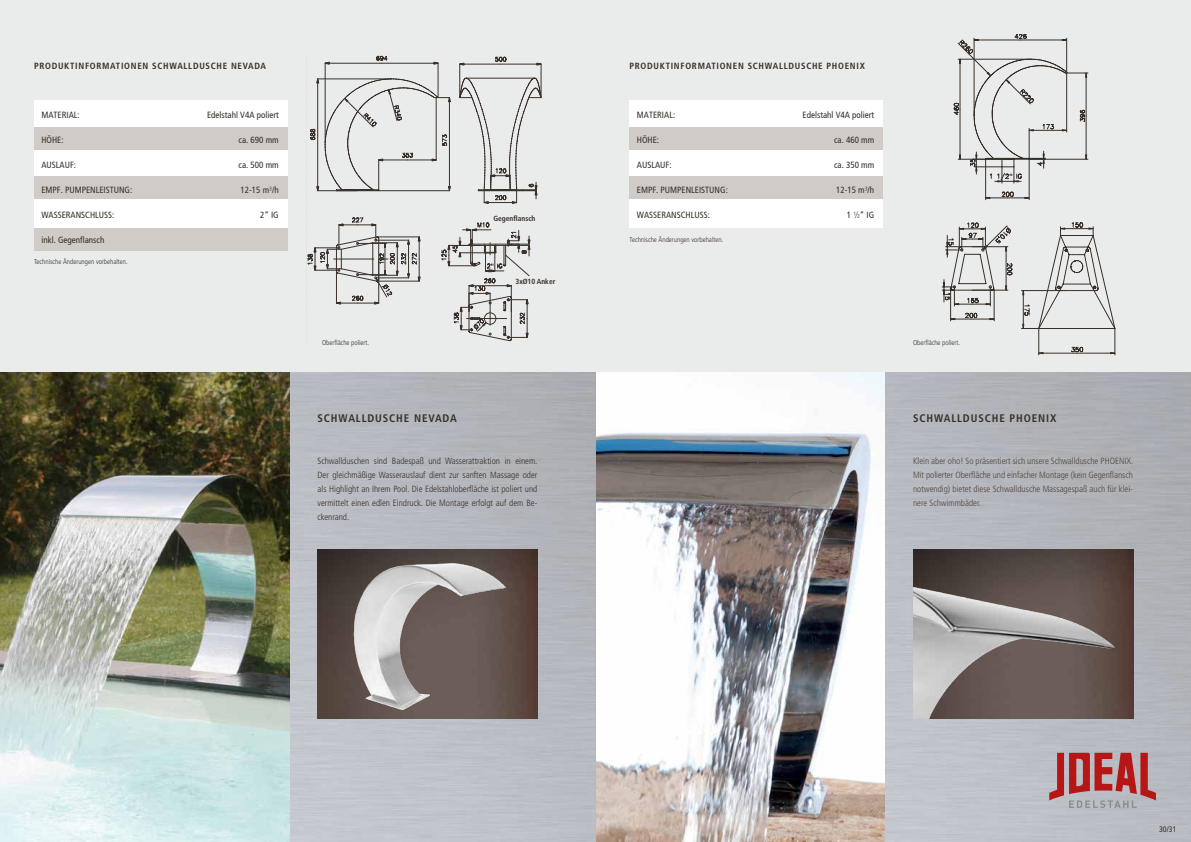
<style>
.page{position:relative;width:1191px;height:842px;background:#fff}
.page>*{position:absolute;margin:0;border:0;box-sizing:border-box;transform-origin:0 0}
.t1{font:700 condensed 11px "Frutiger";letter-spacing:.08em;color:#363028}
.t2{font:300 condensed 9px/14px "Frutiger";color:#363028;text-align:justify}
.t3{font:condensed 9px "Frutiger";color:#363028}
.t4{font:300 condensed 9px/14px "Frutiger";color:#50453d;text-align:justify}
.t5{font:700 condensed 9px "Frutiger";letter-spacing:.08em;color:#363028}
.t6{font:condensed 8px "Frutiger";color:#363028}
.t7{font:700 condensed 7.4px "Frutiger";color:#362e27}
.t8{font:300 condensed 7px "Frutiger";color:#363028}
.s1{font-weight:300}
</style>
<div class="page">
<div style="left:0;top:0;width:1191px;height:373px;background:#eaebeb"></div>
<img style="left:884px;top:373px;width:307px;height:469px">
<img style="left:595px;top:373px;width:289px;height:469px">
<div style="left:0;top:373px;width:595px;height:469px;background:linear-gradient(to bottom,#b1b3b8,#c2c4cc)"></div>
<img style="left:0;top:373px;width:289px;height:469px">
<svg style="left:306px;top:55px;width:236px;height:287px"></svg>
<div style="left:34px;top:101px;width:254px;height:150px;background:#fff"></div>
<div style="left:34px;top:176px;width:254px;height:23px;background:#d0cbc7"></div>
<div style="left:34px;top:228px;width:254px;height:23px;background:#d0cbc7"></div>
<div style="left:34px;top:127px;width:254px;height:22px;background:#d0cbc7"></div>
<svg style="left:942px;top:34px;width:173px;height:321px"></svg>
<div style="left:629px;top:101px;width:254px;height:127px;background:#fff"></div>
<div style="left:629px;top:176px;width:254px;height:23px;background:#d0cbc7"></div>
<div style="left:629px;top:127px;width:254px;height:22px;background:#d0cbc7"></div>
<img style="left:317px;top:549px;width:220px;height:169px">
<img style="left:351px;top:551px;width:158px;height:167px">
<img style="left:913px;top:549px;width:220px;height:169px">
<img style="left:913px;top:563px;width:212px;height:155px">
<svg style="left:1049px;top:753px;width:107px;height:55px;background:#b6767a"></svg>
<p class="t5" style="left:34px;top:61px;width:233px">PRODUKTINFORMATIONEN SCHWALLDUSCHE NEVADA</p>
<p class="t3" style="left:41px;top:109px;width:40px">MATERIAL:</p>
<p class="t3" style="left:207px;top:109px;width:73px">Edelstahl V4A poliert</p>
<p class="t3" style="left:41px;top:134px;width:24px">HÖHE:</p>
<p class="t3" style="left:238px;top:134px;width:42px">ca. 690 mm</p>
<p class="t3" style="left:41px;top:159px;width:36px">AUSLAUF:</p>
<p class="t3" style="left:238px;top:159px;width:42px">ca. 500 mm</p>
<p class="t3" style="left:41px;top:184px;width:92px">EMPF. PUMPENLEISTUNG:</p>
<p class="t3" style="left:241px;top:184px;width:40px">12-15 m<span class="s1">³</span>/h</p>
<p class="t3" style="left:41px;top:209px;width:74px">WASSERANSCHLUSS:</p>
<p class="t3" style="left:260px;top:209px;width:20px">2“ IG</p>
<p class="t3" style="left:41px;top:234px;width:64px">inkl. Gegenflansch</p>
<p class="t8" style="left:34px;top:258px;width:95px">Technische Änderungen vorbehalten.</p>
<p class="t7" style="left:493px;top:214px;width:44px">Gegenflansch</p>
<p class="t8" style="left:322px;top:338px;width:49px">Oberfläche poliert.</p>
<p class="t7" style="left:515px;top:277px;width:41px">3xØ10 Anker</p>
<p class="t1" style="left:317px;top:412px;width:141px">SCHWALLDUSCHE NEVADA</p>
<p class="t2" style="left:317px;top:454px;width:221px">Schwallduschen sind Badespaß und Wasserattraktion in einem.<br>Der gleichmäßige Wasserauslauf dient zur sanften Massage oder als Highlight an Ihrem Pool. Die Edelstahloberfläche ist poliert und vermittelt einen edlen Eindruck. Die Montage erfolgt auf dem Be&shy;ckenrand.</p>
<p class="t5" style="left:629px;top:61px;width:237px">PRODUKTINFORMATIONEN SCHWALLDUSCHE PHOENIX</p>
<p class="t3" style="left:637px;top:109px;width:40px">MATERIAL:</p>
<p class="t3" style="left:802px;top:109px;width:73px">Edelstahl V4A poliert</p>
<p class="t3" style="left:637px;top:134px;width:24px">HÖHE:</p>
<p class="t3" style="left:834px;top:134px;width:42px">ca. 460 mm</p>
<p class="t3" style="left:637px;top:159px;width:36px">AUSLAUF:</p>
<p class="t3" style="left:834px;top:159px;width:42px">ca. 350 mm</p>
<p class="t3" style="left:637px;top:184px;width:92px">EMPF. PUMPENLEISTUNG:</p>
<p class="t3" style="left:836px;top:184px;width:40px">12-15 m<span class="s1">³</span>/h</p>
<p class="t3" style="left:637px;top:209px;width:74px">WASSERANSCHLUSS:</p>
<p class="t3" style="left:847px;top:209px;width:29px">1 <span class="s1">½</span>“ IG</p>
<p class="t8" style="left:629px;top:236px;width:95px">Technische Änderungen vorbehalten.</p>
<p class="t8" style="left:913px;top:338px;width:49px">Oberfläche poliert.</p>
<p class="t1" style="left:913px;top:412px;width:145px">SCHWALLDUSCHE PHOENIX</p>
<p class="t4" style="left:913px;top:454px;width:222px">Klein aber oho! So präsentiert sich unsere Schwalldusche PHOENIX.<br>Mit polierter Oberfläche und einfacher Montage (kein Gegenflansch notwendig) bietet diese Schwalldusche Massagespaß auch für klei&shy;nere Schwimmbäder.</p>
<p class="t6" style="left:1159px;top:825px;width:19px">30/31</p>
</div>
